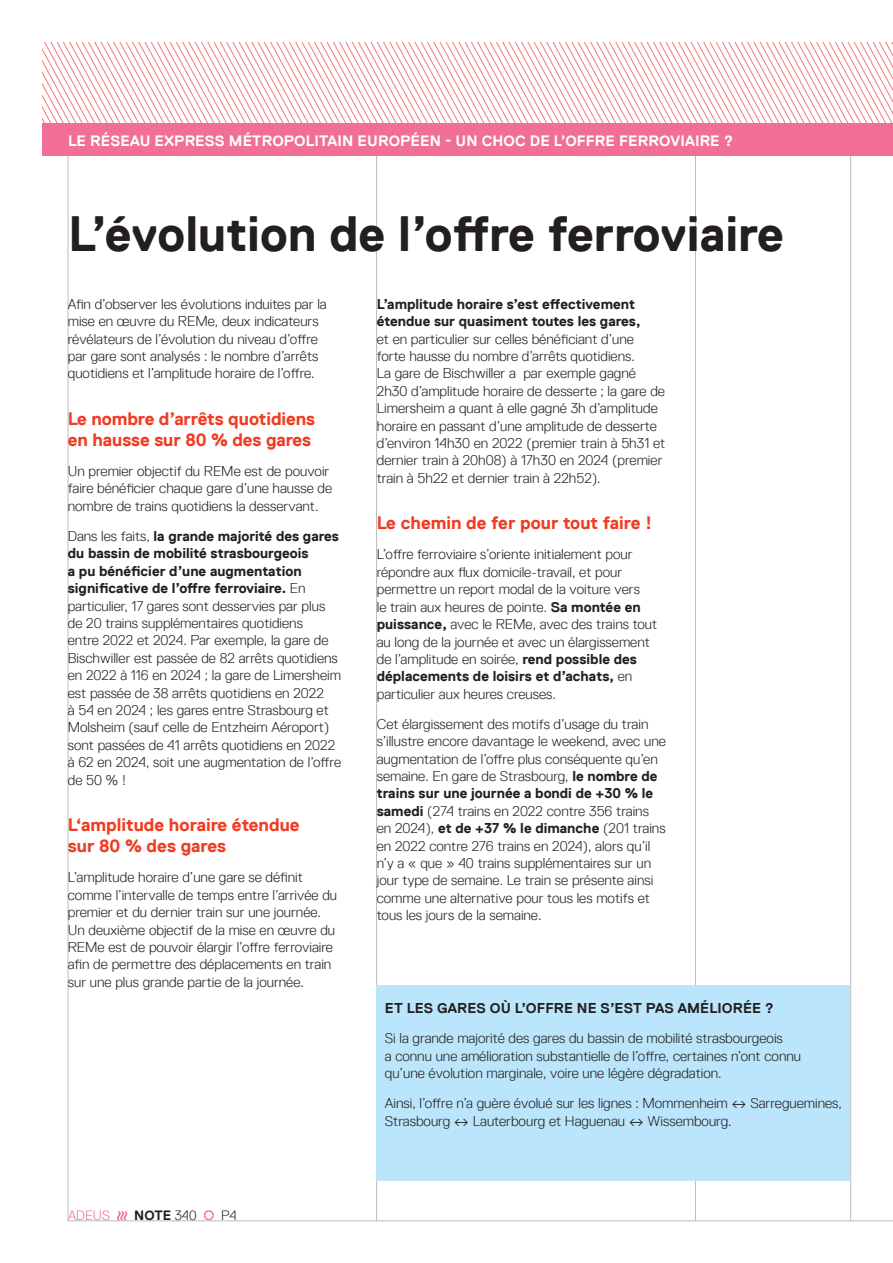
<style>
.page{position:relative;width:893px;height:1263px;background:#fff}
.page>*{position:absolute;margin:0;border:0;box-sizing:border-box;transform-origin:0 0}
.t1{font:700 49.5px "Replica";color:#231f20}
.t2{font:700 18px/21px "Replica";letter-spacing:-.005em;color:#ef3c22}
.t3{font:700 15px "Replica";letter-spacing:.01em;color:#fff}
.t4{font:300 14.25px/17.4px "Replica";color:#231f20}
.t5{font:700 14.25px/17.4px "Replica";color:#231f20}
.t6{font:700 13.5px "Replica";color:#231f20}
.t7{font:300 13.5px "Replica";color:#f166a7}
.t8{font:300 13.5px "Replica";color:#231f20}
.s1{font-weight:700}
.s2{font-weight:300}
</style>
<div class="page">
<hr style="left:68px;top:1220px;width:825px;height:1px;background:#bcbdc0">
<hr style="left:68px;top:155px;width:1px;height:1066px;background:#bcbdc0">
<hr style="left:850px;top:155px;width:1px;height:1066px;background:#bcbdc0">
<svg style="left:117px;top:1211px;width:10px;height:9px"></svg>
<svg style="left:204px;top:1210px;width:10px;height:10px"></svg>
<hr style="left:695px;top:155px;width:1px;height:1066px;background:#bcbdc0">
<hr style="left:376px;top:155px;width:1px;height:1066px;background:#bcbdc0">
<div style="left:376px;top:985px;width:474px;height:196px;background:#bae5fa"></div>
<div style="left:43px;top:122px;width:850px;height:33px;background:#f16f96"></div>
<svg style="left:43px;top:43px;width:850px;height:80px"></svg>
<p class="t3" style="left:68px;top:132px;width:667px">LE RÉSEAU EXPRESS MÉTROPOLITAIN EUROPÉEN - UN CHOC DE L’OFFRE FERROVIAIRE ?</p>
<h1 class="t1" style="left:68px;top:207px;width:717px">L’évolution de l’offre ferroviaire</h1>
<p class="t4" style="left:68px;top:295px;width:260px">Afin d’observer les évolutions induites par la mise en œuvre du REMe, deux indicateurs révélateurs de l’évolution du niveau d’offre par gare sont analysés : le nombre d’arrêts quotidiens et l’amplitude horaire de l’offre.</p>
<p class="t2" style="left:68px;top:408px;width:249px">Le nombre d’arrêts quotidiens en hausse sur 80 % des gares</p>
<p class="t4" style="left:68px;top:462px;width:266px">Un premier objectif du REMe est de pouvoir faire bénéficier chaque gare d’une hausse de nombre de trains quotidiens la desservant.</p>
<p class="t4" style="left:68px;top:527px;width:275px">Dans les faits, <span class="s1">la grande majorité des gares du bassin de mobilité strasbourgeois<br>a pu bénéficier d’une augmentation significative de l’offre ferroviaire.</span> En particulier, 17 gares sont desservies par plus de 20 trains supplémentaires quotidiens<br>entre 2022 et 2024. Par exemple, la gare de Bischwiller est passée de 82 arrêts quotidiens en 2022 à 116 en 2024 ; la gare de Limersheim est passée de 38 arrêts quotidiens en 2022<br>à 54 en 2024 ; les gares entre Strasbourg et Molsheim (sauf celle de Entzheim Aéroport) sont passées de 41 arrêts quotidiens en 2022 à 62 en 2024, soit une augmentation de l’offre de 50 % !</p>
<p class="t2" style="left:68px;top:814px;width:233px">L‘amplitude horaire étendue sur 80 % des gares</p>
<p class="t4" style="left:68px;top:869px;width:271px">L’amplitude horaire d’une gare se définit comme l’intervalle de temps entre l’arrivée du premier et du dernier train sur une journée.<br>Un deuxième objectif de la mise en œuvre du REMe est de pouvoir élargir l’offre ferroviaire afin de permettre des déplacements en train sur une plus grande partie de la journée.</p>
<p class="t7" style="left:68px;top:1208px;width:43px">ADEUS</p>
<p class="t6" style="left:134px;top:1208px;width:64px">NOTE <span class="s2">340</span></p>
<p class="t8" style="left:221px;top:1208px;width:17px">P4</p>
<p class="t5" style="left:377px;top:295px;width:265px">L’amplitude horaire s’est effectivement étendue sur quasiment toutes les gares,</p>
<p class="t4" style="left:377px;top:330px;width:290px">et en particulier sur celles bénéficiant d’une forte hausse du nombre d’arrêts quotidiens.<br>La gare de Bischwiller a par exemple gagné 2h30 d’amplitude horaire de desserte ; la gare de Limersheim a quant à elle gagné 3h d’amplitude horaire en passant d’une amplitude de desserte d’environ 14h30 en 2022 (premier train à 5h31 et dernier train à 20h08) à 17h30 en 2024 (premier train à 5h22 et dernier train à 22h52).</p>
<p class="t2" style="left:377px;top:513px;width:277px">Le chemin de fer pour tout faire !</p>
<p class="t4" style="left:377px;top:546px;width:282px">L’offre ferroviaire s’oriente initialement pour répondre aux flux domicile-travail, et pour permettre un report modal de la voiture vers<br>le train aux heures de pointe. <span class="s1">Sa montée en puissance,</span> avec le REMe, avec des trains tout au long de la journée et avec un élargissement de l’amplitude en soirée, <span class="s1">rend possible des déplacements de loisirs et d’achats,</span> en particulier aux heures creuses.</p>
<p class="t4" style="left:377px;top:715px;width:291px">Cet élargissement des motifs d’usage du train s’illustre encore davantage le weekend, avec une augmentation de l’offre plus conséquente qu’en semaine. En gare de Strasbourg, <span class="s1">le nombre de trains sur une journée a bondi de +30 % le samedi</span> (274 trains en 2022 contre 356 trains en 2024), <span class="s1">et de +37 % le dimanche</span> (201 trains en 2022 contre 276 trains en 2024), alors qu’il n’y a « que » 40 trains supplémentaires sur un jour type de semaine. Le train se présente ainsi comme une alternative pour tous les motifs et tous les jours de la semaine.</p>
<p class="t5" style="left:385px;top:999px;width:391px">ET LES GARES OÙ L’OFFRE NE S’EST PAS AMÉLIORÉE ?</p>
<p class="t4" style="left:385px;top:1030px;width:418px">Si la grande majorité des gares du bassin de mobilité strasbourgeois<br>a connu une amélioration substantielle de l’offre, certaines n’ont connu qu’une évolution marginale, voire une légère dégradation.</p>
<p class="t4" style="left:385px;top:1095px;width:459px">Ainsi, l’offre n’a guère évolué sur les lignes : Mommenheim ↔ Sarreguemines,<br>Strasbourg ↔ Lauterbourg et Haguenau ↔ Wissembourg.</p>
</div>
